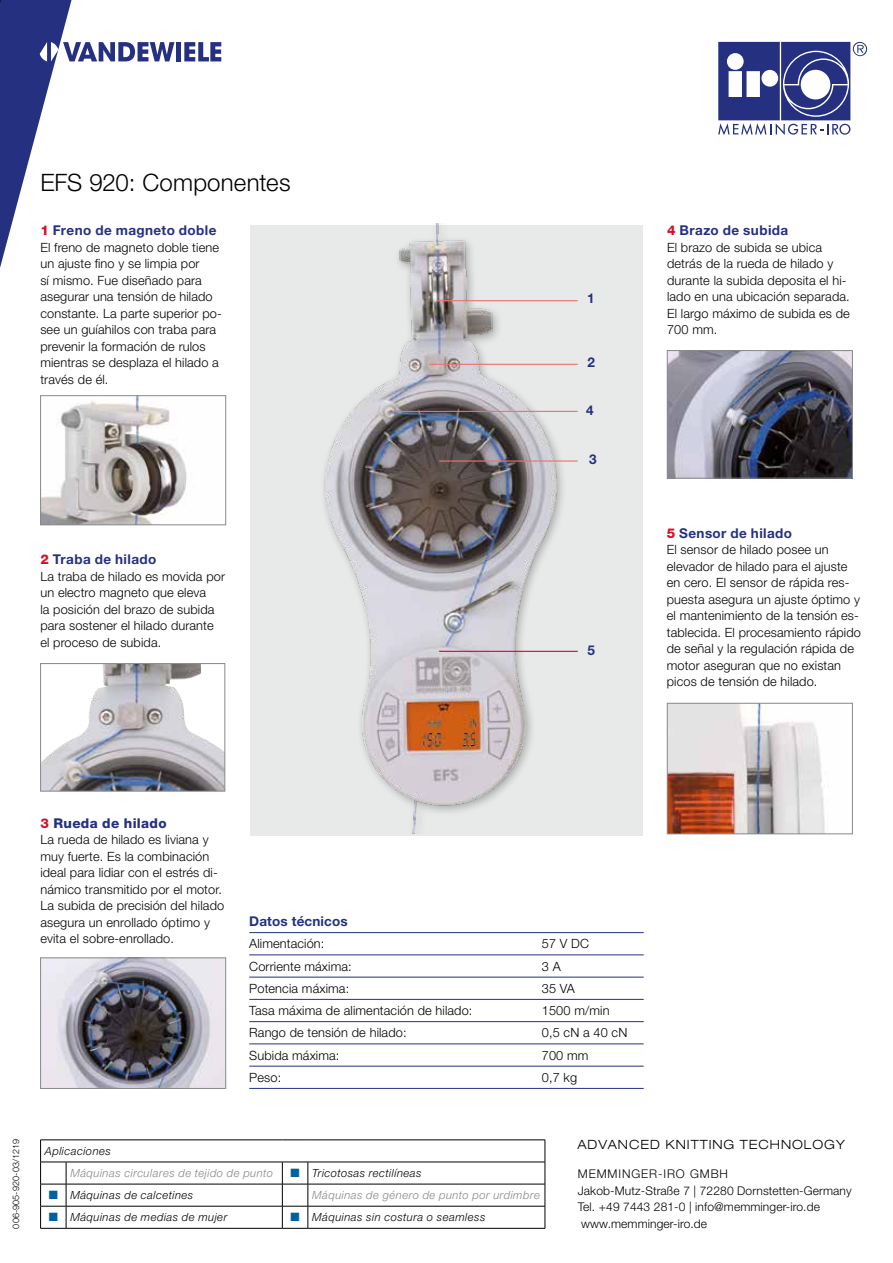
<style>
.page{position:relative;width:893px;height:1263px;background:#fff}
.page>*{position:absolute;margin:0;border:0;box-sizing:border-box;transform-origin:0 0}
.t1{font:300 24px "Helvetica Neue LT Pro";letter-spacing:.005em;color:#000}
.t2{font:700 13.5px "Helvetica Neue LT Pro";letter-spacing:.03em;color:#253081}
.t3{font:800 13.5px "Helvetica Neue LT Pro";letter-spacing:.025em;color:#253081}
.t4{font:700 13.5px "Helvetica Neue LT Pro";letter-spacing:.01em;color:#253081}
.t5{font:300 12.75px/16.5px "Helvetica Neue LT Pro";letter-spacing:.01em;color:#000}
.t6{font:300 expanded 12.75px "Helvetica Neue LT Pro";letter-spacing:.075em;color:#000}
.t7{font:300 12px/16.5px "Helvetica Neue LT Pro";letter-spacing:.01em;color:#000}
.t8{font:italic 300 11.25px "Helvetica Neue LT Pro";letter-spacing:.04em;color:#000}
.t9{font:italic 300 11.25px "Helvetica Neue LT Pro";letter-spacing:.04em;color:#878787}
.t10{font:300 9px "Helvetica Neue LT Pro";letter-spacing:.01em;color:#000}
.s1{font-weight:800;color:#d5112a}
.s2{color:#d5112a}
.s3{color:#0061a1}
</style>
<div class="page">
<div style="left:176px;top:42px;width:5px;height:19px;background:#253081"></div>
<svg style="left:184px;top:42px;width:37px;height:19px"></svg>
<svg style="left:0;top:0;width:174px;height:268px"></svg>
<svg style="left:718px;top:42px;width:149px;height:93px"></svg>
<hr style="left:249px;top:932px;width:395px;height:1px;background:#253081">
<hr style="left:249px;top:955px;width:395px;height:1px;background:#253081">
<hr style="left:249px;top:977px;width:395px;height:1px;background:#253081">
<hr style="left:249px;top:999px;width:395px;height:1px;background:#253081">
<hr style="left:249px;top:1021px;width:395px;height:1px;background:#253081">
<hr style="left:249px;top:1044px;width:395px;height:1px;background:#253081">
<hr style="left:249px;top:1066px;width:395px;height:1px;background:#253081">
<hr style="left:249px;top:1088px;width:395px;height:1px;background:#253081">
<img style="left:42px;top:397px;width:145px;height:126px">
<div style="left:40px;top:395px;width:186px;height:130px;border:1px solid #868a8c"></div>
<img style="left:669px;top:705px;width:156px;height:127px">
<div style="left:667px;top:703px;width:186px;height:131px;border:1px solid #868a8c"></div>
<hr style="left:66px;top:1139px;width:216px;height:1px;background:#000">
<svg style="left:282px;top:1139px;width:26px;height:1px"></svg>
<hr style="left:308px;top:1139px;width:237px;height:1px;background:#000">
<hr style="left:66px;top:1162px;width:216px;height:1px;background:#000">
<hr style="left:308px;top:1162px;width:237px;height:1px;background:#000">
<hr style="left:66px;top:1184px;width:216px;height:1px;background:#000">
<hr style="left:308px;top:1184px;width:237px;height:1px;background:#000">
<hr style="left:66px;top:1206px;width:216px;height:1px;background:#000">
<hr style="left:308px;top:1206px;width:237px;height:1px;background:#000">
<svg style="left:545px;top:1140px;width:1px;height:88px"></svg>
<svg style="left:40px;top:1139px;width:27px;height:90px"></svg>
<hr style="left:66px;top:1228px;width:216px;height:1px;background:#000">
<svg style="left:282px;top:1162px;width:27px;height:67px"></svg>
<hr style="left:308px;top:1228px;width:237px;height:1px;background:#000">
<img style="left:42px;top:960px;width:182px;height:127px">
<div style="left:40px;top:958px;width:186px;height:131px;border:1px solid #868a8c"></div>
<img style="left:42px;top:665px;width:181px;height:124px">
<div style="left:40px;top:663px;width:185px;height:128px;border:1px solid #868a8c"></div>
<img style="left:669px;top:352px;width:182px;height:124px">
<div style="left:667px;top:350px;width:186px;height:128px;border:1px solid #868a8c"></div>
<img style="left:250px;top:223px;width:393px;height:610px">
<hr style="left:437px;top:300px;width:141px;height:1px;background:#ee7171">
<hr style="left:430px;top:364px;width:148px;height:1px;background:#ee7171">
<hr style="left:392px;top:411px;width:186px;height:1px;background:#ee7171">
<hr style="left:439px;top:460px;width:139px;height:2px;background:#ee7171">
<hr style="left:439px;top:651px;width:139px;height:1px;background:#e4003c">
<h1 class="t1" style="left:40px;top:168px;width:252px">EFS 920: Componentes</h1>
<p class="t2" style="left:40px;top:222px;width:178px"><span class="s1">1</span> Freno de magneto doble</p>
<p class="t5" style="left:40px;top:238px;width:183px">El freno de magneto doble tiene un ajuste fino y se limpia por<br>sí mismo. Fue diseñado para asegurar una tensión de hilado constante. La parte superior po&shy;see un guíahilos con traba para prevenir la formación de rulos mientras se desplaza el hilado a través de él.</p>
<p class="t2" style="left:40px;top:551px;width:117px"><span class="s1">2</span> Traba de hilado</p>
<p class="t5" style="left:40px;top:568px;width:186px">La traba de hilado es movida por un electro magneto que eleva<br>la posición del brazo de subida para sostener el hilado durante el proceso de subida.</p>
<p class="t2" style="left:587px;top:290px;width:9px">1</p>
<p class="t2" style="left:587px;top:354px;width:9px">2</p>
<p class="t2" style="left:586px;top:402px;width:9px">4</p>
<p class="t2" style="left:589px;top:451px;width:9px">3</p>
<p class="t2" style="left:587px;top:642px;width:9px">5</p>
<p class="t2" style="left:667px;top:222px;width:123px"><span class="s1">4</span> Brazo de subida</p>
<p class="t5" style="left:667px;top:238px;width:184px">El brazo de subida se ubica detrás de la rueda de hilado y durante la subida deposita el hi&shy;lado en una ubicación separada.<br>El largo máximo de subida es de<br>700 mm.</p>
<p class="t2" style="left:667px;top:524px;width:127px"><span class="s1">5</span> Sensor de hilado</p>
<p class="t5" style="left:667px;top:541px;width:196px">El sensor de hilado posee un elevador de hilado para el ajuste en cero. El sensor de rápida res&shy;puesta asegura un ajuste óptimo y el mantenimiento de la tensión es&shy;tablecida. El procesamiento rápido de señal y la regulación rápida de motor aseguran que no existan picos de tensión de hilado.</p>
<p class="t3" style="left:40px;top:815px;width:128px"><span class="s2">3</span> Rueda de hilado</p>
<p class="t5" style="left:40px;top:831px;width:185px">La rueda de hilado es liviana y muy fuerte. Es la combinación ideal para lidiar con el estrés di&shy;námico transmitido por el motor.<br>La subida de precisión del hilado asegura un enrollado óptimo y evita el sobre-enrollado.</p>
<p class="t4" style="left:249px;top:913px;width:100px">Datos técnicos</p>
<p class="t5" style="left:249px;top:935px;width:77px">Alimentación:</p>
<p class="t5" style="left:542px;top:935px;width:49px">57 V DC</p>
<p class="t5" style="left:249px;top:957px;width:104px">Corriente máxima:</p>
<p class="t5" style="left:542px;top:957px;width:20px">3 A</p>
<p class="t5" style="left:249px;top:980px;width:101px">Potencia máxima:</p>
<p class="t5" style="left:542px;top:980px;width:35px">35 VA</p>
<p class="t5" style="left:249px;top:1002px;width:225px">Tasa máxima de alimentación de hilado:</p>
<p class="t5" style="left:542px;top:1002px;width:69px">1500 m/min</p>
<p class="t5" style="left:249px;top:1024px;width:159px">Rango de tensión de hilado:</p>
<p class="t5" style="left:542px;top:1024px;width:87px">0,5 cN a 40 cN</p>
<p class="t5" style="left:249px;top:1046px;width:92px">Subida máxima:</p>
<p class="t5" style="left:542px;top:1046px;width:48px">700 mm</p>
<p class="t5" style="left:249px;top:1069px;width:33px">Peso:</p>
<p class="t5" style="left:542px;top:1069px;width:37px">0,7 kg</p>
<p class="t10" style="left:10px;top:1228px;width:91px;rotate:-90deg">006-905-920-03/1219</p>
<p class="t8" style="left:45px;top:1144px;width:68px">Aplicaciones</p>
<p class="t9" style="left:70px;top:1166px;width:204px">Máquinas circulares de tejido de punto</p>
<p class="t8" style="left:291px;top:1166px;width:132px"><span class="s3">■</span> Tricotosas rectilíneas</p>
<p class="t8" style="left:49px;top:1188px;width:146px"><span class="s3">■</span> Máquinas de calcetines</p>
<p class="t9" style="left:312px;top:1188px;width:229px">Máquinas de género de punto por urdimbre</p>
<p class="t8" style="left:49px;top:1210px;width:180px"><span class="s3">■</span> Máquinas de medias de mujer</p>
<p class="t8" style="left:291px;top:1210px;width:196px"><span class="s3">■</span> Máquinas sin costura o seamless</p>
<p class="t6" style="left:577px;top:1136px;width:269px">ADVANCED KNITTING TECHNOLOGY</p>
<p class="t7" style="left:578px;top:1166px;width:275px">MEMMINGER-IRO GMBH<br>Jakob-Mutz-Straße 7 | 72280 Dornstetten-Germany Tel. +49 7443 281-0 | info@memminger-iro.de www.memminger-iro.de</p>
</div>
